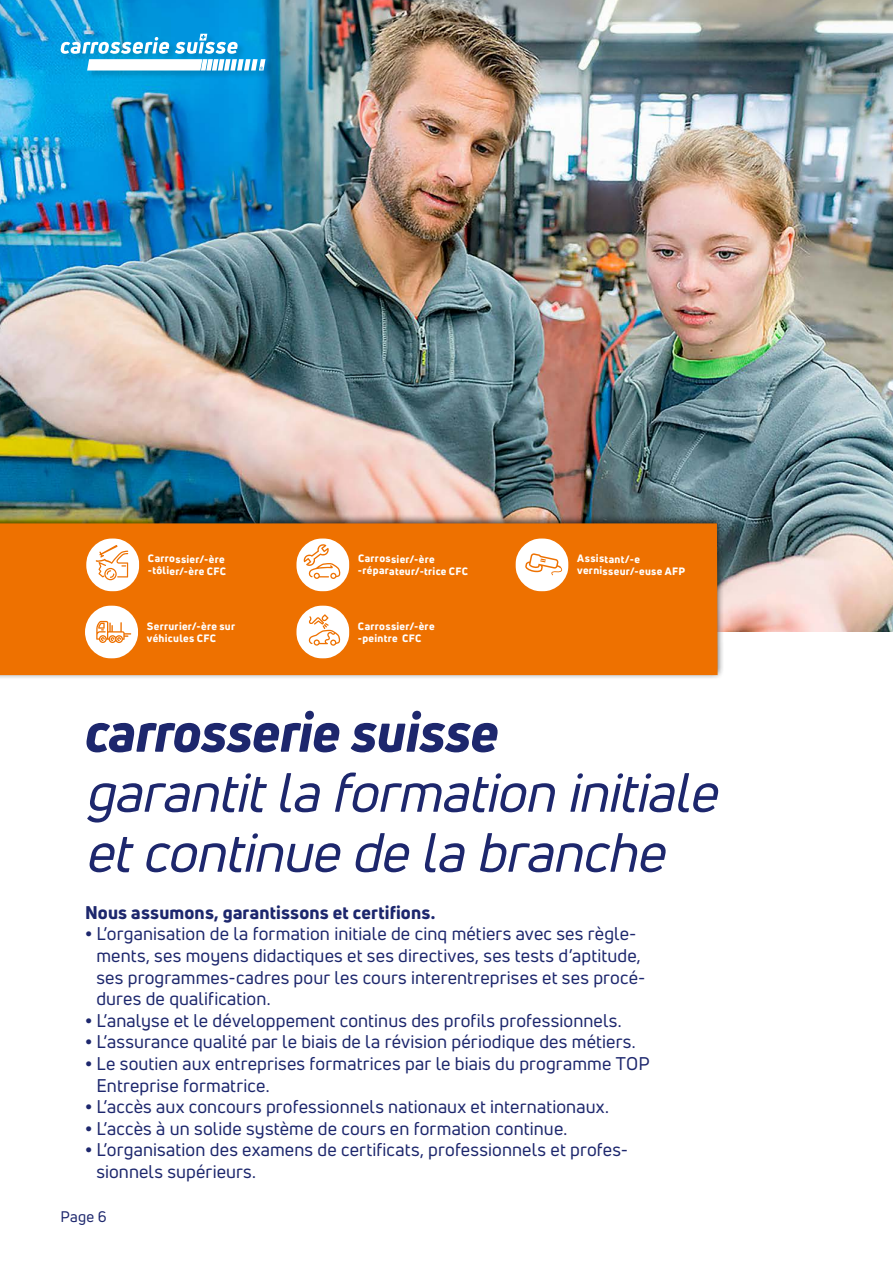
<style>
.page{position:relative;width:893px;height:1263px;background:#fff}
.page>*{position:absolute;margin:0;border:0;box-sizing:border-box;transform-origin:0 0}
.t1{font:italic 54px/60px "Uni Neue";color:#1d276d}
.t2{font:italic 800 54px "Uni Neue";letter-spacing:-.01em;color:#1d276d}
.t3{font:18px/21.6px "Uni Neue";letter-spacing:.01em;color:#1d276d}
.t4{font:800 18px "Uni Neue";letter-spacing:.01em;color:#1d276d}
.t5{font:15px "Uni Neue";color:#1d276d}
.t6{font:800 10.5px/12px "Uni Neue";letter-spacing:.025em;color:#fff}
.s1{font-weight:800}
</style>
<div class="page">
<img style="left:0;top:0;width:893px;height:631px">
<div style="left:0;top:515px;width:725px;height:165px;background:#000;opacity:.65"></div>
<div style="left:0;top:523px;width:718px;height:152px;background:#ee7100"></div>
<div style="left:61px;top:34px;width:213px;height:45px;background:#000;opacity:.15"></div>
<svg style="left:60px;top:34px;width:205px;height:37px"></svg>
<svg style="left:296px;top:605px;width:53px;height:54px"></svg>
<svg style="left:86px;top:538px;width:53px;height:54px"></svg>
<svg style="left:85px;top:605px;width:53px;height:54px"></svg>
<svg style="left:515px;top:538px;width:54px;height:53px"></svg>
<svg style="left:296px;top:538px;width:54px;height:54px"></svg>
<p class="t6" style="left:148px;top:553px;width:80px">Carrossier/-ère -tôlier/-ère CFC</p>
<p class="t6" style="left:358px;top:553px;width:112px">Carrossier/-ère -réparateur/-trice CFC</p>
<p class="t6" style="left:577px;top:552px;width:110px">Assistant/-e vernisseur/-euse AFP</p>
<p class="t6" style="left:147px;top:620px;width:90px">Serrurier/-ère sur véhicules CFC</p>
<p class="t6" style="left:358px;top:620px;width:78px">Carrossier/-ère -peintre CFC</p>
<h1 class="t2" style="left:85px;top:696px;width:415px">carrosserie suisse</h1>
<h1 class="t1" style="left:85px;top:762px;width:647px">garantitla formation initiale etcontinue de la branche</h1>
<p class="t4" style="left:85px;top:900px;width:352px">Nous assumons, garantissons et certifions.</p>
<p class="t3" style="left:96px;top:923px;width:551px;text-indent:-11px"><span class="s1">•</span> L’organisation de la formation initiale de cinq métiers avec ses règle&shy;ments, ses moyens didactiques et ses directives, ses tests d’aptitude, ses programmes-cadres pour les cours interentreprises et ses procé&shy;dures de qualification.</p>
<p class="t3" style="left:85px;top:1009px;width:538px"><span class="s1">•</span> L’analyse et le développement continus des profils professionnels.</p>
<p class="t3" style="left:85px;top:1031px;width:552px"><span class="s1">•</span> L’assurance qualité par le biais de la révision périodique des métiers.</p>
<p class="t3" style="left:96px;top:1052px;width:555px;text-indent:-11px"><span class="s1">•</span> Le soutien aux entreprises formatrices par le biais du programme TOP<br>Entreprise formatrice.</p>
<p class="t3" style="left:85px;top:1096px;width:525px"><span class="s1">•</span> L’accès aux concours professionnels nationaux et internationaux.</p>
<p class="t3" style="left:85px;top:1117px;width:484px"><span class="s1">•</span> L’accès à un solide système de cours en formation continue.</p>
<p class="t3" style="left:96px;top:1139px;width:533px;text-indent:-11px"><span class="s1">•</span> L’organisation des examens de certificats, professionnels et profes&shy;sionnels supérieurs.</p>
<p class="t5" style="left:60px;top:1207px;width:48px">Page 6</p>
</div>
